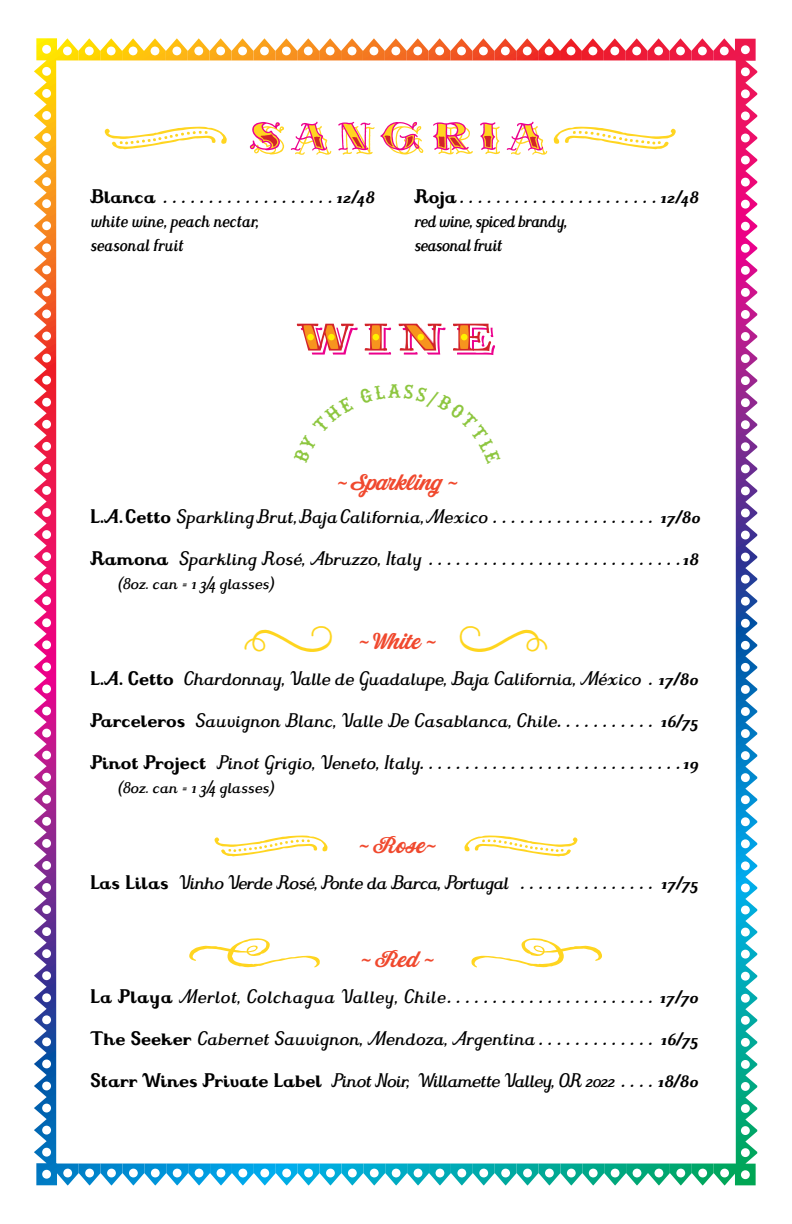
<style>
.page{position:relative;width:792px;height:1224px;background:#fff}
.page>*{position:absolute;margin:0;border:0;box-sizing:border-box;transform-origin:0 0}
.t1{font:26px "Delicious Pro";letter-spacing:-.01em;color:#f0492e}
.t2{font:italic 21px/42px "Mrs Green";letter-spacing:-.01em;color:#000}
.t3{font:italic condensed 21px/24px "Mrs Green";letter-spacing:-.015em;color:#000}
.t4{font:italic 21px "Mrs Green";letter-spacing:-.03em;color:#000}
.t5{font:italic 700 19px "Mrs Green";letter-spacing:.03em;color:#000}
.t6{font:italic 18px "Mrs Green";color:#000}
.s1{font-style:normal;font-size:21px}
.s2{font-weight:700;font-style:normal}
.s3{font-weight:700;font-size:19px}
.s4{font-weight:400;font-size:21px}
.s5{font-size:19px}
</style>
<div class="page">
<svg style="left:713px;top:38px;width:44px;height:1147px"></svg>
<svg style="left:79px;top:1164px;width:635px;height:21px"></svg>
<svg style="left:34px;top:38px;width:45px;height:1147px"></svg>
<svg style="left:78px;top:38px;width:635px;height:22px"></svg>
<svg style="left:297px;top:324px;width:61px;height:31px"></svg>
<svg style="left:398px;top:324px;width:48px;height:31px"></svg>
<div style="left:307px;top:334px;width:7px;height:6px;background:#fff200;border-radius:50%"></div>
<div style="left:328px;top:334px;width:7px;height:6px;background:#fff200;border-radius:50%"></div>
<svg style="left:365px;top:324px;width:26px;height:31px"></svg>
<div style="left:417px;top:334px;width:7px;height:6px;background:#fff200;border-radius:50%"></div>
<svg style="left:453px;top:324px;width:42px;height:31px"></svg>
<svg style="left:250px;top:122px;width:34px;height:33px"></svg>
<svg style="left:291px;top:122px;width:40px;height:33px"></svg>
<svg style="left:338px;top:122px;width:85px;height:33px"></svg>
<svg style="left:433px;top:122px;width:40px;height:33px"></svg>
<svg style="left:480px;top:122px;width:20px;height:32px"></svg>
<svg style="left:507px;top:122px;width:40px;height:33px"></svg>
<p class="t5" style="left:90px;top:186px;width:286px"><span class="s1">Blanca</span> . . . . . . . . . . . . . . . . . . 12/48</p>
<p class="t3" style="left:90px;top:209px;width:170px">white wine, peach nectar, seasonal fruit</p>
<p class="t5" style="left:414px;top:186px;width:285px"><span class="s1">Roja</span> . . . . . . . . . . . . . . . . . . . . . 12/48</p>
<p class="t3" style="left:414px;top:209px;width:154px">red wine, spiced brandy, seasonal fruit</p>
<p class="t1" style="left:335px;top:469px;width:124px">~ Sparkling ~</p>
<p class="t2" style="left:90px;top:496px;width:611px"><span class="s2">L.A. Cetto</span> Sparkling Brut, Baja California, Mexico <span class="s3">. . . . . . . . . . . . . . . . . . 17/80</span></p>
<p class="t5" style="left:90px;top:548px;width:609px"><span class="s1">Ramona</span> <span class="s4">Sparkling Rosé, Abruzzo, Italy</span> . . . . . . . . . . . . . . . . . . . . . . . . . . . 18</p>
<p class="t6" style="left:117px;top:573px;width:159px">(8oz. can = <span class="s5">1 3/4</span> glasses)</p>
<p class="t1" style="left:357px;top:628px;width:80px">~ White ~</p>
<p class="t2" style="left:90px;top:658px;width:610px"><span class="s2">L.A. Cetto</span> Chardonnay, Valle de Guadalupe, Baja California, México <span class="s3">. 17/80<br></span><span class="s2">Parceleros</span> Sauvignon Blanc, Valle De Casablanca, Chile <span class="s3">. . . . . . . . . . . 16/75</span></p>
<p class="t5" style="left:90px;top:752px;width:609px"><span class="s1">Pinot Project</span> <span class="s4">Pinot Grigio, Veneto, Italy</span>. . . . . . . . . . . . . . . . . . . . . . . . . . . . . 19</p>
<p class="t6" style="left:117px;top:777px;width:159px">(8oz. can = <span class="s5">1 3/4</span> glasses)</p>
<p class="t1" style="left:357px;top:832px;width:80px">~ Rose~</p>
<p class="t4" style="left:90px;top:871px;width:610px"><span class="s2">Las Lilas</span> Vinho Verde Rosé, Ponte da Barca, Portugal <span class="s3">. . . . . . . . . . . . . . . 17/75</span></p>
<p class="t1" style="left:359px;top:945px;width:76px">~ Red ~</p>
<p class="t2" style="left:90px;top:975px;width:610px;text-align:justify"><span class="s2">La Playa</span> Merlot, Colchagua Valley, Chile <span class="s3">. . . . . . . . . . . . . . . . . . . . . . . 17/70<br></span><span class="s2">The Seeker</span> Cabernet Sauvignon, Mendoza, Argentina <span class="s3">. . . . . . . . . . . . . 16/75<br></span><span class="s2">Starr Wines Private Label</span> Pinot Noir, Willamette Valley, OR 2022 <span class="s3">. . . 18/80</span></p>
</div>
